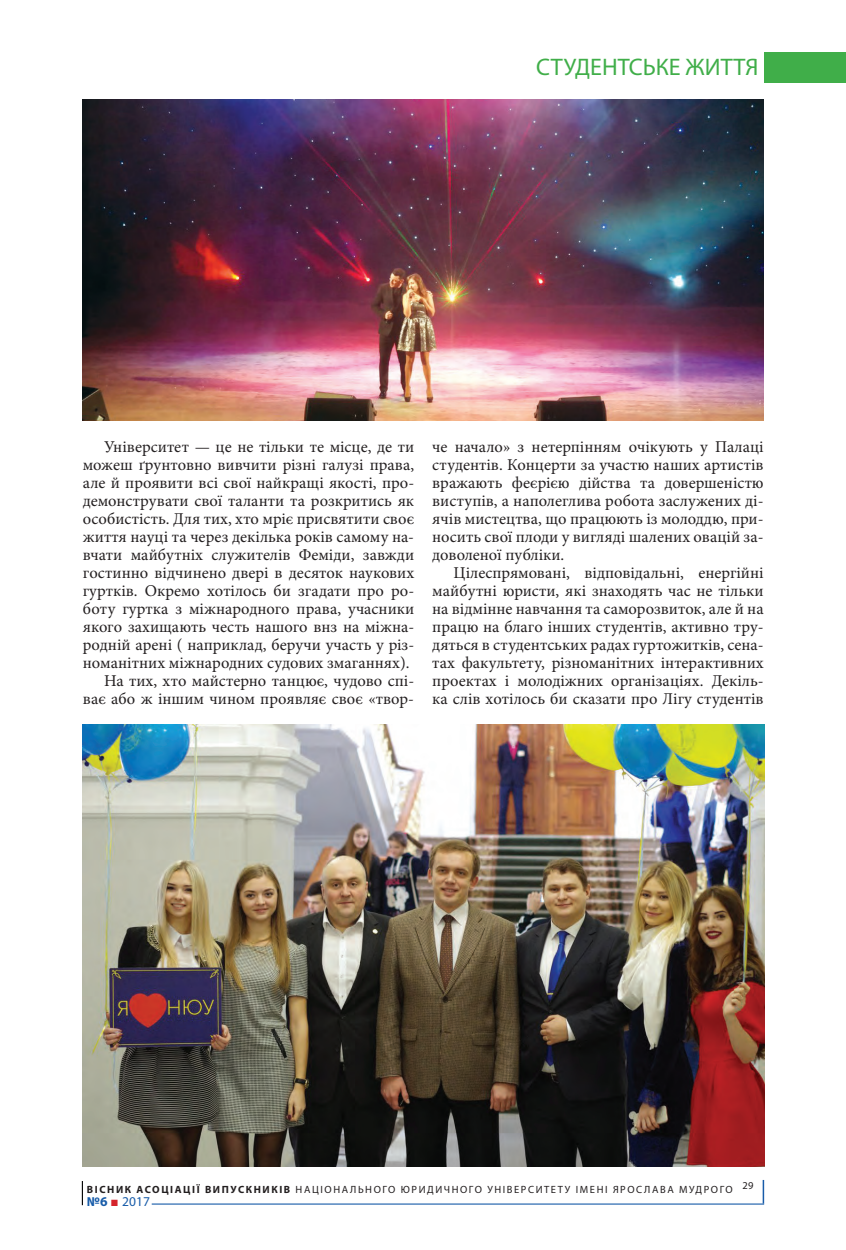
<style>
.page{position:relative;width:846px;height:1250px;background:#fff}
.page>*{position:absolute;margin:0;border:0;box-sizing:border-box;transform-origin:0 0}
.t1{font:24px "Myriad Pro";color:#40ae49}
.t2{font:16.5px/18px "Minion Pro";color:#231f20;text-align:justify}
.t3{font:13.5px "Myriad Pro";color:#185ca9}
.t4{font:10.5px "Myriad Pro";letter-spacing:.15em;color:#231f20}
.s1{font-weight:700}
.s2{font-family:"Arial";color:#d5232b}
</style>
<div class="page">
<svg style="left:82px;top:1181px;width:1px;height:24px"></svg>
<hr style="left:762px;top:1179px;width:2px;height:24px;background:#185ca9">
<hr style="left:152px;top:1203px;width:612px;height:1px;background:#185ca9">
<img style="left:82px;top:100px;width:681px;height:321px">
<img style="left:82px;top:725px;width:682px;height:441px">
<div style="left:542px;top:52px;width:303px;height:30px;background:#40ae49"></div>
<div style="left:530px;top:45px;width:234px;height:38px;background:#fff"></div>
<p class="t1" style="left:536px;top:52px;width:224px">СТУДЕНТСЬКЕ ЖИТТЯ</p>
<p class="t2" style="left:83px;top:437px;width:333px;text-indent:21px">Університет — це не тільки те місце, де ти можеш ґрунтовно вивчити різні галузі права, але й проявити всі свої найкращі якості, про&shy;демонструвати свої таланти та розкритись як особистість. Для тих, хто мріє присвятити своє життя науці та через декілька років самому на&shy;вчати майбутніх служителів Феміди, завжди гостинно відчинено двері в десяток наукових гуртків. Окремо хотілось би згадати про ро&shy;боту гуртка з міжнародного права, учасники якого захищають честь нашого внз на міжна&shy;родній арені ( наприклад, беручи участь у різ&shy;номанітних міжнародних судових змаганнях).</p>
<p class="t2" style="left:83px;top:672px;width:333px;text-align:right">На тих, хто майстерно танцює, чудово спі&shy;ває або ж іншим чином проявляє своє «твор-</p>
<p class="t2" style="left:432px;top:438px;width:333px">че начало» з нетерпінням очікують у Палаці студентів. Концерти за участю наших артистів вражають феєрією дійства та довершеністю виступів, а наполеглива робота заслужених ді&shy;ячів мистецтва, що працюють із молоддю, при&shy;носить свої плоди у вигляді шалених овацій за&shy;доволеної публіки.</p>
<p class="t2" style="left:432px;top:564px;width:333px;text-indent:21px">Цілеспрямовані, відповідальні, енергійні майбутні юристи, які знаходять час не тільки на відмінне навчання та саморозвиток, але й на працю на благо інших студентів, активно тру&shy;дяться в студентських радах гуртожитків, сена&shy;тах факультету, різноманітних інтерактивних проектах і молодіжних організаціях. Декіль&shy;ка слів хотілось би сказати про Лігу студентів</p>
<p class="t4" style="left:87px;top:1182px;width:667px"><span class="s1">ВІСНИК АСОЦІАЦІЇ ВИПУСКНИКІВ</span> НАЦІОНАЛЬНОГО ЮРИДИЧНОГО УНІВЕРСИТЕТУ ІМЕНІ ЯРОСЛАВА МУДРОГО 29</p>
<p class="t3" style="left:87px;top:1192px;width:65px"><span class="s1">№6</span> <span class="s2">■</span> 2017</p>
</div>
